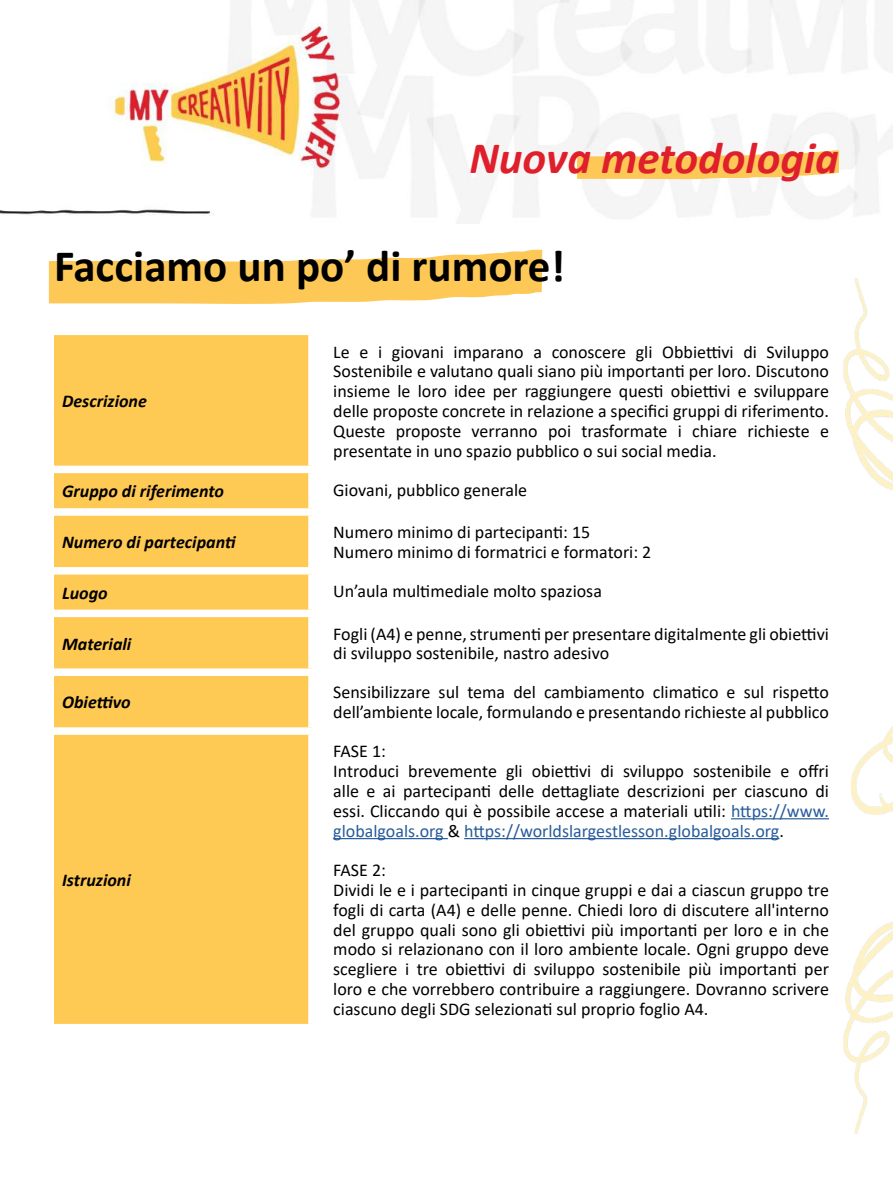
<style>
.page{position:relative;width:893px;height:1204px;background:#fff}
.page>*{position:absolute;margin:0;border:0;box-sizing:border-box;transform-origin:0 0}
.t1{font:700 45px "Calibri";color:#000}
.t2{font:italic 700 45px "Calibri";color:#df1f2c}
.t3{font:18px/19.8px "Calibri";color:#000}
.t4{font:italic 700 18px "Calibri";color:#000}
.s1{color:#275b9b}
</style>
<div class="page">
<img style="left:0;top:0;width:893px;height:221px">
<svg style="left:554px;top:135px;width:307px;height:55px"></svg>
<img style="left:843px;top:921px;width:50px;height:212px">
<img style="left:843px;top:279px;width:50px;height:212px">
<img style="left:851px;top:726px;width:42px;height:88px">
<div style="left:54px;top:335px;width:254px;height:688px;background:#ffca53"></div>
<div style="left:54px;top:465px;width:258px;height:8px;background:#fff"></div>
<div style="left:54px;top:508px;width:258px;height:7px;background:#fff"></div>
<div style="left:54px;top:567px;width:258px;height:7px;background:#fff"></div>
<div style="left:54px;top:609px;width:258px;height:8px;background:#fff"></div>
<div style="left:54px;top:668px;width:258px;height:8px;background:#fff"></div>
<div style="left:54px;top:727px;width:258px;height:7px;background:#fff"></div>
<hr style="left:731px;top:818px;width:98px;height:1px;background:#275b9b">
<hr style="left:333px;top:838px;width:115px;height:1px;background:#275b9b">
<hr style="left:464px;top:838px;width:315px;height:1px;background:#275b9b">
<svg style="left:48px;top:221px;width:495px;height:83px"></svg>
<h1 class="t2" style="left:469px;top:126px;width:371px">Nuova metodologia</h1>
<h1 class="t1" style="left:54px;top:234px;width:513px">Facciamo un po’ di rumore!</h1>
<p class="t4" style="left:62px;top:388px;width:86px">Descrizione</p>
<p class="t3" style="left:333px;top:341px;width:497px;text-align:justify">Le e i giovani imparano a conoscere gli Obbiettivi di Sviluppo Sostenibile e valutano quali siano più importanti per loro. Discutono insieme le loro idee per raggiungere questi obiettivi e sviluppare delle proposte concrete in relazione a specifici gruppi di riferimento.<br>Queste proposte verranno poi trasformate i chiare richieste e presentate in uno spazio pubblico o sui social media.</p>
<p class="t4" style="left:62px;top:478px;width:163px">Gruppo di riferimento</p>
<p class="t3" style="left:333px;top:479px;width:195px">Giovani, pubblico generale</p>
<p class="t4" style="left:62px;top:529px;width:175px">Numero di partecipanti</p>
<p class="t3" style="left:333px;top:522px;width:320px">Numero minimo di partecipanti: 15<br>Numero minimo di formatrici e formatori: 2</p>
<p class="t4" style="left:62px;top:580px;width:47px">Luogo</p>
<p class="t3" style="left:333px;top:580px;width:270px">Un’aula multimediale molto spaziosa</p>
<p class="t4" style="left:62px;top:630px;width:71px">Materiali</p>
<p class="t3" style="left:333px;top:623px;width:497px">Fogli (A4) e penne, strumenti per presentare digitalmente gli obiettivi di sviluppo sostenibile, nastro adesivo</p>
<p class="t4" style="left:62px;top:689px;width:70px">Obiettivo</p>
<p class="t3" style="left:333px;top:682px;width:497px">Sensibilizzare sul tema del cambiamento climatico e sul rispetto dell’ambiente locale, formulando e presentando richieste al pubblico</p>
<p class="t4" style="left:62px;top:867px;width:70px">Istruzioni</p>
<p class="t3" style="left:333px;top:741px;width:497px">FASE 1:<br>Introduci brevemente gli obiettivi di sviluppo sostenibile e offri alle e ai partecipanti delle dettagliate descrizioni per ciascuno di essi. Cliccando qui è possibile accese a materiali utili: <span class="s1">https://www. globalgoals.org</span> &amp; <span class="s1">https://worldslargestlesson.globalgoals.org</span>.</p>
<p class="t3" style="left:333px;top:859px;width:497px">FASE 2:<br>Dividi le e i partecipanti in cinque gruppi e dai a ciascun gruppo tre fogli di carta (A4) e delle penne. Chiedi loro di discutere all'interno del gruppo quali sono gli obiettivi più importanti per loro e in che modo si relazionano con il loro ambiente locale. Ogni gruppo deve scegliere i tre obiettivi di sviluppo sostenibile più importanti per loro e che vorrebbero contribuire a raggiungere. Dovranno scrivere ciascuno degli SDG selezionati sul proprio foglio A4.</p>
</div>
